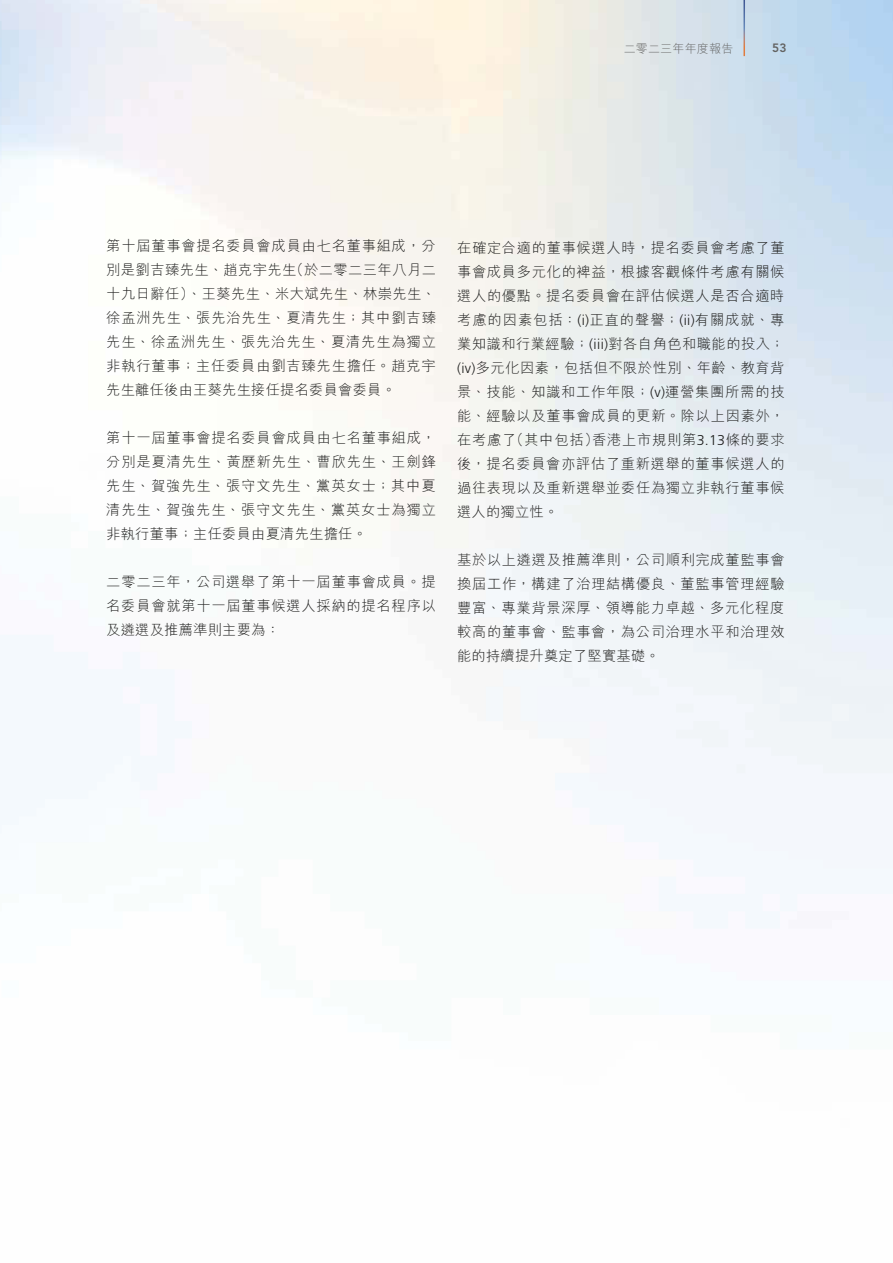
<style>
.page{position:relative;width:893px;height:1263px;background:#fff}
.page>*{position:absolute;margin:0;border:0;box-sizing:border-box;transform-origin:0 0}
.t1{font:300 14.25px/24px "M Hei HK";letter-spacing:.05em;color:#1c1c1b;text-align:justify}
.t2{font:300 12px "M Hei HK";letter-spacing:.015em;color:#636362}
.t3{font:800 12px "Avenir LT Std";color:#636362}
.s1{font-family:"Frutiger LT Std"}
</style>
<div class="page">
<p class="t2" style="left:624px;top:40px;width:111px">二零二三年年度報告</p>
<p class="t3" style="left:772px;top:41px;width:16px">53</p>
<p class="t1" style="left:106px;top:233px;width:331px">第十屆董事會提名委員會成員由七名董事組成，分別是劉吉臻先生、趙克宇先生（於二零二三年八月二十九日辭任）、王葵先生、米大斌先生、林崇先生、徐孟洲先生、張先治先生、夏清先生；其中劉吉臻先生、徐孟洲先生、張先治先生、夏清先生為獨立非執行董事；主任委員由劉吉臻先生擔任。趙克宇先生離任後由王葵先生接任提名委員會委員。</p>
<p class="t1" style="left:106px;top:425px;width:331px">第十一屆董事會提名委員會成員由七名董事組成，分別是夏清先生、黃歷新先生、曹欣先生、王劍鋒先生、賀強先生、張守文先生、黨英女士；其中夏清先生、賀強先生、張守文先生、黨英女士為獨立非執行董事；主任委員由夏清先生擔任。</p>
<p class="t1" style="left:106px;top:569px;width:331px">二零二三年，公司選舉了第十一屆董事會成員。提名委員會就第十一屆董事候選人採納的提名程序以及遴選及推薦準則主要為：</p>
<p class="t1" style="left:457px;top:235px;width:329px">在確定合適的董事候選人時，提名委員會考慮了董事會成員多元化的裨益，根據客觀條件考慮有關候選人的優點。提名委員會在評估候選人是否合適時考慮的因素包括：<span class="s1">(i)</span>正直的聲譽；<span class="s1">(ii)</span>有關成就、專業知識和行業經驗；<span class="s1">(iii)</span>對各自角色和職能的投入；<span class="s1">(iv)</span>多元化因素，包括但不限於性別、年齡、教育背景、技能、知識和工作年限；<span class="s1">(v)</span>運營集團所需的技能、經驗以及董事會成員的更新。除以上因素外，在考慮了（其中包括）香港上市規則第<span class="s1">3.13</span>條的要求後，提名委員會亦評估了重新選舉的董事候選人的過往表現以及重新選舉並委任為獨立非執行董事候選人的獨立性。</p>
<p class="t1" style="left:457px;top:547px;width:329px">基於以上遴選及推薦準則，公司順利完成董監事會換屆工作，構建了治理結構優良、董監事管理經驗豐富、專業背景深厚、領導能力卓越、多元化程度較高的董事會、監事會，為公司治理水平和治理效能的持續提升奠定了堅實基礎。</p>
</div>
